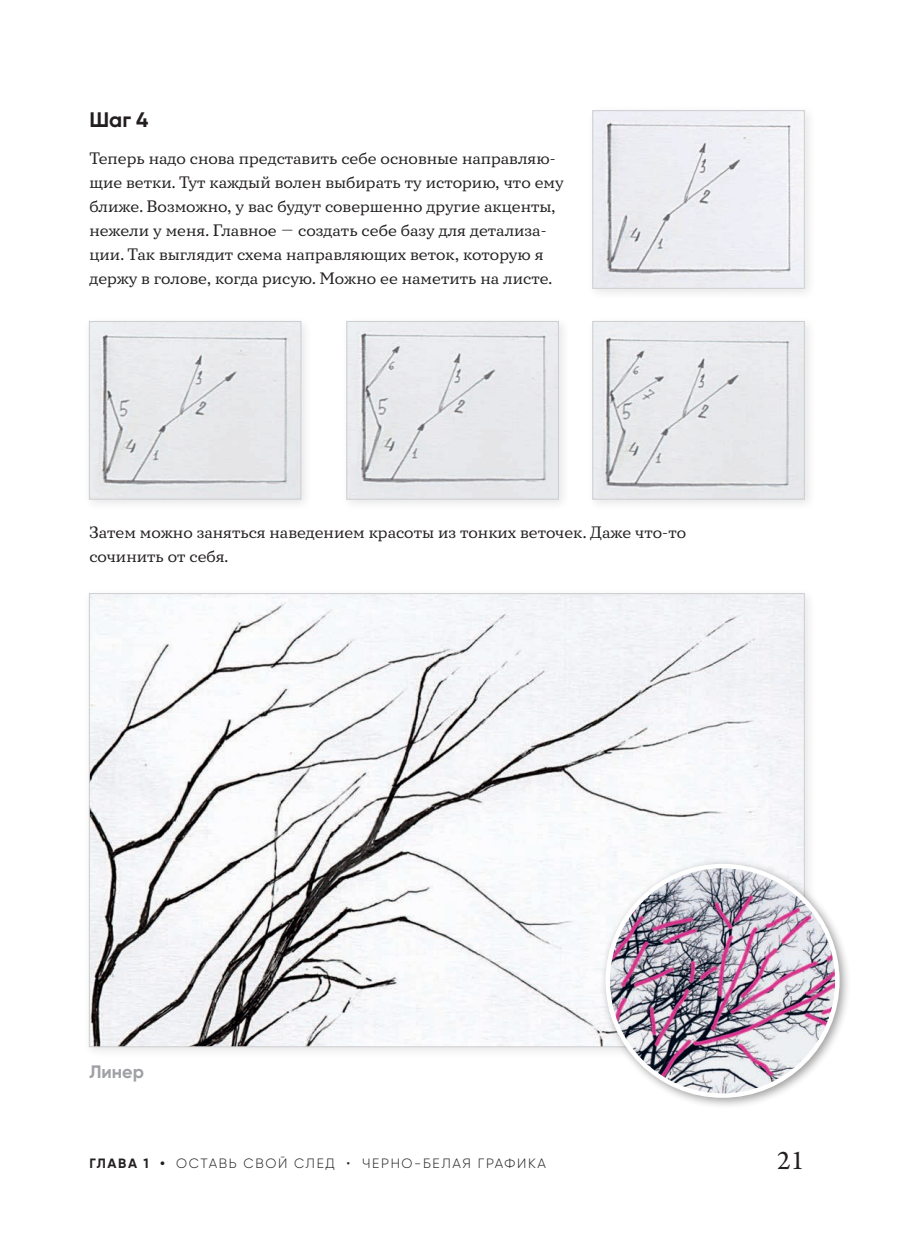
<style>
.page{position:relative;width:915px;height:1234px;background:#fff}
.page>*{position:absolute;margin:0;border:0;box-sizing:border-box;transform-origin:0 0}
.t1{font:28.5px "Arno Pro";color:#231f20}
.t2{font:700 21px "Gilroy";color:#231f20}
.t3{font:700 18px "Gilroy";color:#a0a1a5}
.t4{font:16.5px/24px "Circe Slab C";color:#231f20}
.t5{font:300 13.5px "Gilroy";letter-spacing:.12em;color:#231f20}
.s1{font-weight:700}
</style>
<div class="page">
<div style="left:586px;top:104px;width:230px;height:196px;background:#231f20;opacity:.11"></div>
<img style="left:594px;top:112px;width:208px;height:174px">
<div style="left:592px;top:110px;width:212px;height:178px;border:1px solid #cdced0"></div>
<div style="left:83px;top:315px;width:230px;height:196px;background:#231f20;opacity:.11"></div>
<img style="left:91px;top:323px;width:208px;height:174px">
<div style="left:89px;top:321px;width:212px;height:178px;border:1px solid #cdced0"></div>
<div style="left:586px;top:315px;width:230px;height:196px;background:#231f20;opacity:.11"></div>
<img style="left:594px;top:323px;width:208px;height:174px">
<div style="left:592px;top:321px;width:212px;height:178px;border:1px solid #cdced0"></div>
<div style="left:340px;top:315px;width:230px;height:196px;background:#231f20;opacity:.11"></div>
<img style="left:348px;top:323px;width:208px;height:174px">
<div style="left:346px;top:321px;width:212px;height:178px;border:1px solid #cdced0"></div>
<div style="left:83px;top:587px;width:733px;height:471px;background:#231f20;opacity:.11"></div>
<img style="left:91px;top:595px;width:711px;height:449px">
<div style="left:599px;top:857px;width:252px;height:252px;background:#231f20;opacity:.44"></div>
<img style="left:607px;top:865px;width:230px;height:230px;border-radius:115px">
<p class="t2" style="left:89px;top:109px;width:61px">Шаг 4</p>
<p class="t4" style="left:89px;top:147px;width:475px">Теперь надо снова представить себе основные направляю&shy;щие ветки. Тут каждый волен выбирать ту историю, что ему ближе. Возможно, у вас будут совершенно другие акценты, нежели у меня. Главное — создать себе базу для детализа&shy;ции. Так выглядит схема направляющих веток, которую я держу в голове, когда рисую. Можно ее наметить на листе.</p>
<p class="t4" style="left:89px;top:521px;width:598px">Затем можно заняться наведением красоты из тонких веточек. Даже что-то сочинить от себя.</p>
<p class="t3" style="left:89px;top:1062px;width:56px">Линер</p>
<p class="t5" style="left:89px;top:1156px;width:458px"><span class="s1">ГЛАВА 1 •</span> ОСТАВЬ СВОЙ СЛЕД • ЧЕРНО-БЕЛАЯ ГРАФИКА</p>
<h1 class="t1" style="left:776px;top:1142px;width:29px">21</h1>
</div>
